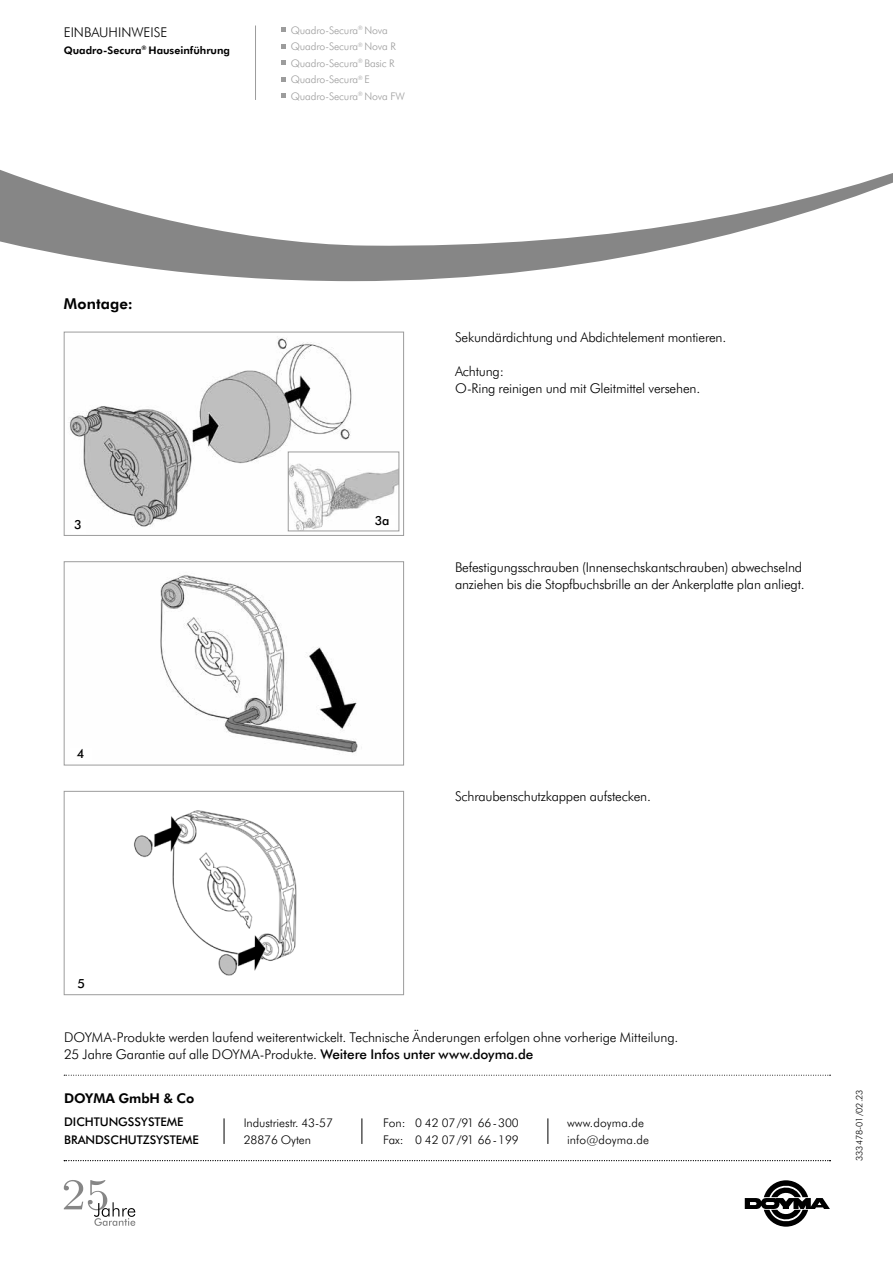
<style>
.page{position:relative;width:893px;height:1263px;background:#fff}
.page>*{position:absolute;margin:0;border:0;box-sizing:border-box;transform-origin:0 0}
.t1{font:700 15px "Futura BT";letter-spacing:.01em;color:#000}
.t2{font:300 13.5px/17px "Futura BT";letter-spacing:-.015em;color:#000}
.t3{font:700 13.5px "Futura BT";letter-spacing:-.005em;color:#000}
.t4{font:500 12.6px "Futura BT";color:#000}
.t5{font:300 12px/16.5px "Futura BT";color:#000}
.t6{font:500 12px/17.7px "Futura BT";letter-spacing:-.005em;color:#000}
.t7{font:300 10.5px/16.5px "Futura BT";letter-spacing:-.015em;color:#9c9c9c}
.t8{font:700 10.5px "Futura BT";color:#000}
.t9{font:300 9px "Futura BT";color:#000}
.s1{font-weight:500}
</style>
<div class="page">
<svg style="left:64px;top:1075px;width:767px;height:1px"></svg>
<svg style="left:224px;top:1118px;width:1px;height:26px"></svg>
<svg style="left:362px;top:1118px;width:1px;height:26px"></svg>
<svg style="left:548px;top:1118px;width:1px;height:26px"></svg>
<svg style="left:745px;top:1180px;width:85px;height:47px"></svg>
<svg style="left:64px;top:1160px;width:767px;height:1px"></svg>
<svg style="left:64px;top:1180px;width:71px;height:46px"></svg>
<svg style="left:0;top:170px;width:893px;height:111px"></svg>
<hr style="left:255px;top:26px;width:1px;height:74px;background:#9c9c9c">
<svg style="left:281px;top:28px;width:5px;height:4px"></svg>
<svg style="left:281px;top:44px;width:5px;height:5px"></svg>
<svg style="left:281px;top:61px;width:5px;height:4px"></svg>
<svg style="left:281px;top:77px;width:5px;height:5px"></svg>
<svg style="left:281px;top:94px;width:5px;height:4px"></svg>
<img style="left:134px;top:810px;width:163px;height:166px">
<div style="left:64px;top:791px;width:340px;height:204px;border:1px solid #9c9c9c"></div>
<img style="left:160px;top:575px;width:202px;height:178px">
<div style="left:64px;top:561px;width:340px;height:204px;border:1px solid #9c9c9c"></div>
<img style="left:69px;top:336px;width:331px;height:196px">
<div style="left:64px;top:332px;width:340px;height:204px;border:1px solid #9c9c9c"></div>
<img style="left:290px;top:454px;width:107px;height:75px">
<div style="left:288px;top:452px;width:111px;height:79px;border:1px solid #9c9c9c"></div>
<div style="left:71px;top:519px;width:14px;height:15px;background:#fff"></div>
<div style="left:370px;top:516px;width:24px;height:12px;background:#fff"></div>
<p class="t2" style="left:64px;top:23px;width:105px">EINBAUHINWEISE</p>
<p class="t8" style="left:64px;top:43px;width:168px">Quadro-Secura<sup>®</sup> Hauseinführung</p>
<p class="t7" style="left:291px;top:21px;width:116px">Quadro-Secura<sup>®</sup> Nova<br>Quadro-Secura<sup>®</sup> Nova R<br>Quadro-Secura<sup>®</sup> Basic R<br>Quadro-Secura<sup>®</sup> E<br>Quadro-Secura<sup>®</sup> Nova FW</p>
<p class="t1" style="left:64px;top:293px;width:71px">Montage:</p>
<p class="t4" style="left:74px;top:515px;width:9px">3</p>
<p class="t4" style="left:375px;top:512px;width:16px">3a</p>
<p class="t4" style="left:77px;top:745px;width:9px">4</p>
<p class="t2" style="left:455px;top:328px;width:273px">Sekundärdichtung und Abdichtelement montieren.</p>
<p class="t2" style="left:455px;top:362px;width:247px">Achtung:<br>O-Ring reinigen und mit Gleitmittel versehen.</p>
<p class="t2" style="left:455px;top:558px;width:351px">Befestigungsschrauben (Innensechskantschrauben) abwechselnd anziehen bis die Stopfbuchsbrille an der Ankerplatte plan anliegt.</p>
<p class="t2" style="left:455px;top:788px;width:197px">Schraubenschutzkappen aufstecken.</p>
<p class="t4" style="left:77px;top:974px;width:9px">5</p>
<p class="t2" style="left:64px;top:1028px;width:616px">DOYMA-Produkte werden laufend weiterentwickelt. Technische Änderungen erfolgen ohne vorherige Mitteilung.<br>25 Jahre Garantie auf alle DOYMA-Produkte. <span class="s1">Weitere Infos unter www.doyma.de</span></p>
<p class="t3" style="left:64px;top:1089px;width:132px">DOYMA GmbH &amp; Co</p>
<p class="t6" style="left:64px;top:1112px;width:136px">DICHTUNGSSYSTEME<br>BRANDSCHUTZSYSTEME</p>
<p class="t5" style="left:244px;top:1114px;width:91px">Industriestr. 43-57<br>28876 Oyten</p>
<p class="t5" style="left:383px;top:1114px;width:137px">Fon: 0 42 07/91 66-300<br>Fax: 0 42 07/91 66-199</p>
<p class="t5" style="left:567px;top:1114px;width:84px">www.doyma.de info@doyma.de</p>
<p class="t9" style="left:853px;top:1161px;width:73px;rotate:-90deg">333478-01/02.23</p>
</div>
